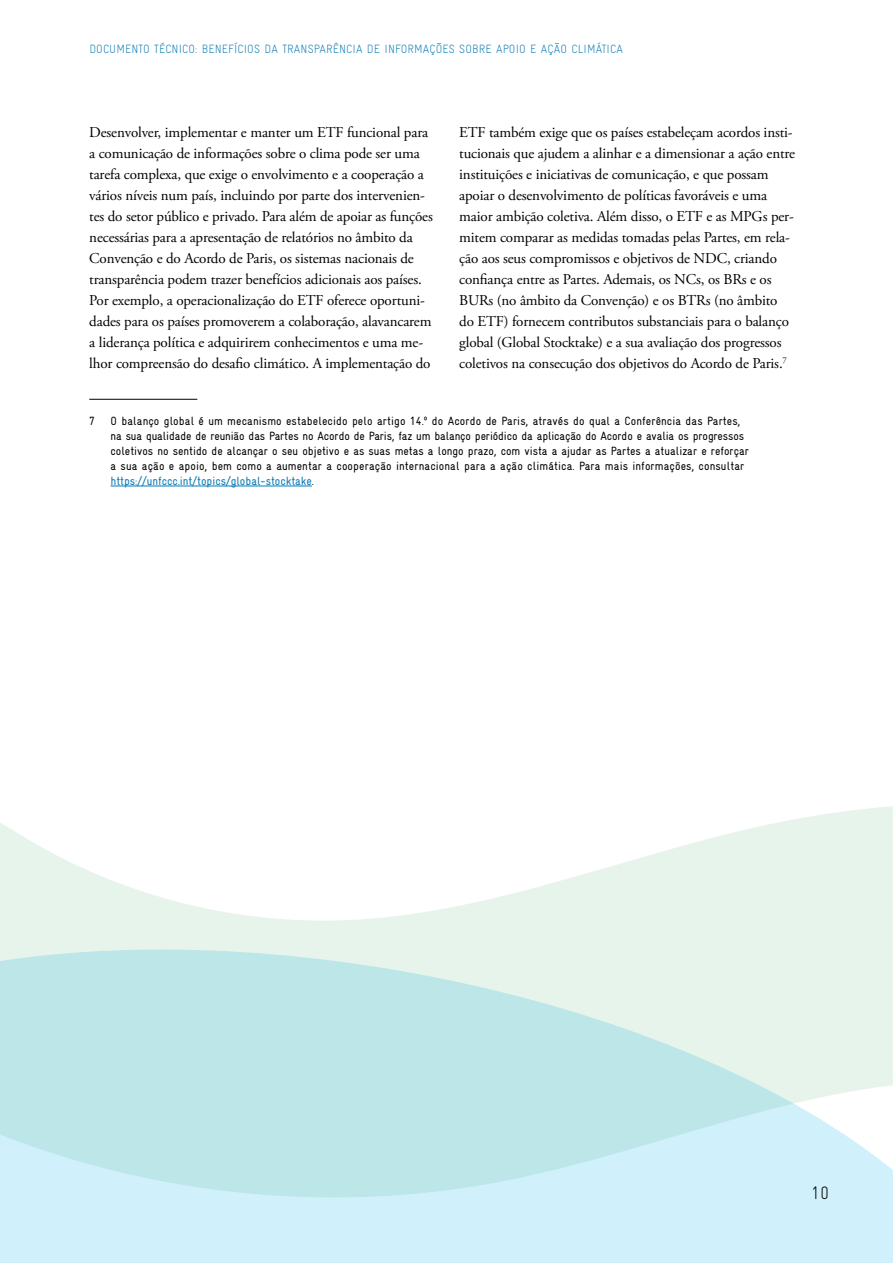
<style>
.page{position:relative;width:893px;height:1263px;background:#fff}
.page>*{position:absolute;margin:0;border:0;box-sizing:border-box;transform-origin:0 0}
.t1{font:300 18px "Gravur Condensed Pro";color:#000}
.t2{font:15px/21px "Adobe Garamond Pro";letter-spacing:-.01em;color:#000}
.t3{font:12px/15px "Gravur Condensed Pro";color:#000}
.t4{font:300 12px "Gravur Condensed Pro";letter-spacing:.01em;color:#0678b3}
.s1{color:#0678b3}
</style>
<div class="page">
<div style="left:0;top:1197px;width:893px;height:66px;background:#d0f0fc"></div>
<svg style="left:0;top:806px;width:893px;height:391px"></svg>
<hr style="left:89px;top:399px;width:108px;height:1px;background:#000">
<hr style="left:111px;top:486px;width:201px;height:1px;background:#0678b3">
<p class="t4" style="left:89px;top:41px;width:535px">DOCUMENTO TÉCNICO: BENEFÍCIOS DA TRANSPARÊNCIA DE INFORMAÇÕES SOBRE APOIO E AÇÃO CLIMÁTICA</p>
<p class="t2" style="left:89px;top:122px;width:345px">Desenvolver, implementar e manter um ETF funcional para a comunicação de informações sobre o clima pode ser uma tarefa complexa, que exige o envolvimento e a cooperação a vários níveis num país, incluindo por parte dos intervenien&shy;tes do setor público e privado. Para além de apoiar as funções necessárias para a apresentação de relatórios no âmbito da Convenção e do Acordo de Paris, os sistemas nacionais de transparência podem trazer benefícios adicionais aos países.<br>Por exemplo, a operacionalização do ETF oferece oportuni&shy;dades para os países promoverem a colaboração, alavancarem a liderança política e adquirirem conhecimentos e uma me&shy;lhor compreensão do desafio climático. A implementação do</p>
<p class="t2" style="left:459px;top:122px;width:337px">ETF também exige que os países estabeleçam acordos insti&shy;tucionais que ajudem a alinhar e a dimensionar a ação entre instituições e iniciativas de comunicação, e que possam apoiar o desenvolvimento de políticas favoráveis e uma maior ambição coletiva. Além disso, o ETF e as MPGs per&shy;mitem comparar as medidas tomadas pelas Partes, em rela&shy;ção aos seus compromissos e objetivos de NDC, criando confiança entre as Partes. Ademais, os NCs, os BRs e os BURs (no âmbito da Convenção) e os BTRs (no âmbito do ETF) fornecem contributos substanciais para o balanço global (Global Stocktake) e a sua avaliação dos progressos coletivos na consecução dos objetivos do Acordo de Paris.<sup>7</sup></p>
<p class="t3" style="left:89px;top:413px;width:7px">7</p>
<p class="t3" style="left:111px;top:413px;width:640px">O balanço global é um mecanismo estabelecido pelo artigo 14.º do Acordo de Paris, através do qual a Conferência das Partes, na sua qualidade de reunião das Partes no Acordo de Paris, faz um balanço periódico da aplicação do Acordo e avalia os progressos coletivos no sentido de alcançar o seu objetivo e as suas metas a longo prazo, com vista a ajudar as Partes a atualizar e reforçar a sua ação e apoio, bem como a aumentar a cooperação internacional para a ação climática. Para mais informações, consultar <span class="s1">https://unfccc.int/topics/global-stocktake</span>.</p>
<p class="t1" style="left:810px;top:1182px;width:20px">10</p>
</div>
